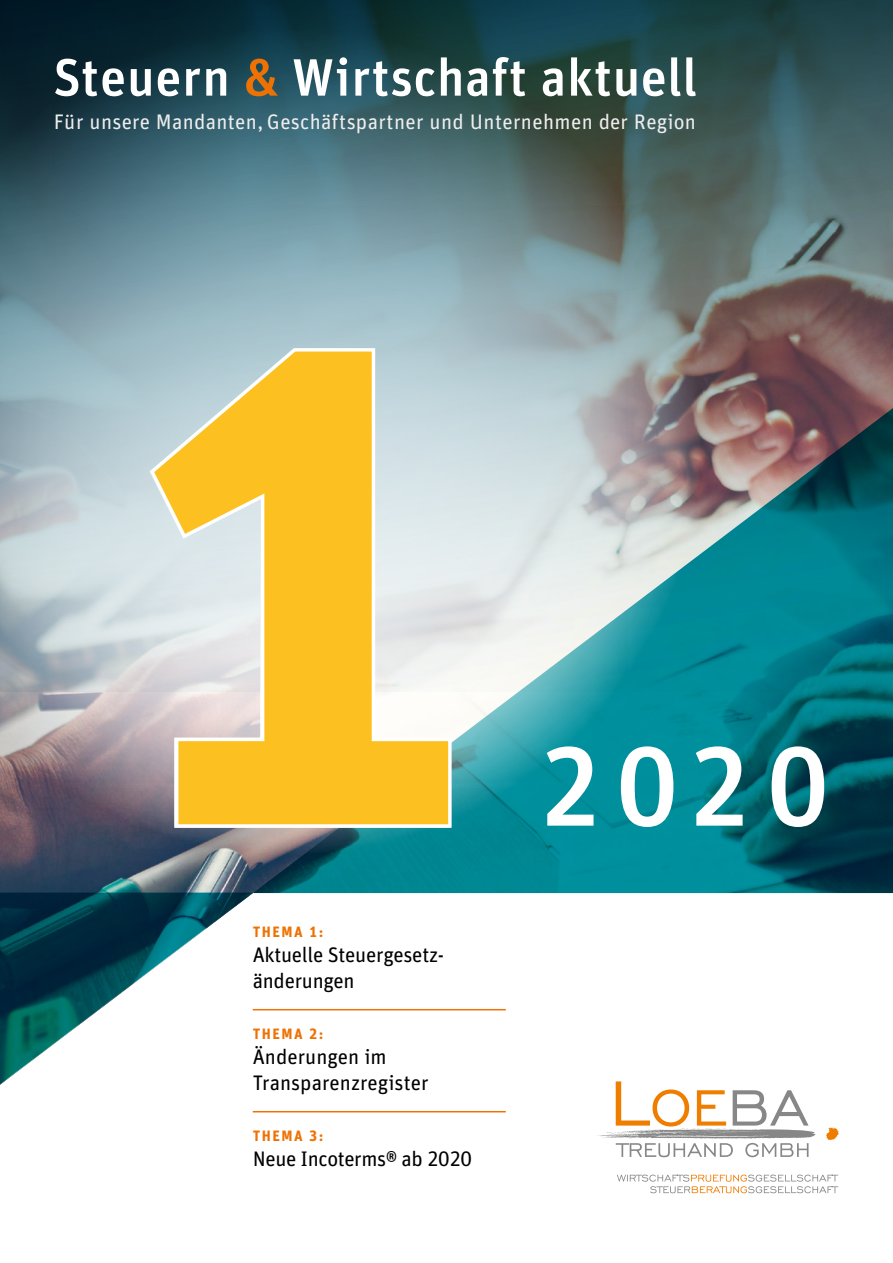
<style>
.page{position:relative;width:893px;height:1263px;background:#fff}
.page>*{position:absolute;margin:0;border:0;box-sizing:border-box;transform-origin:0 0}
.t1{font:700 735px "Unit Pro";color:#fcc120}
.t2{font:500 112.5px "Unit Pro";color:#fff}
.t3{font:500 52.5px "Unit Pro";letter-spacing:.015em;color:#fff}
.t4{font:21px/25.5px "Unit Pro";letter-spacing:-.015em;color:#000}
.t5{font:21px "Unit Pro";letter-spacing:.015em;color:#ededed}
.t6{font:700 15px "Unit Pro";letter-spacing:.1em;color:#ee7203}
.s1{color:#ee7203}
</style>
<div class="page">
<hr style="left:253px;top:1111px;width:253px;height:1px;background:#ee7203">
<img style="left:0;top:856px;width:893px;height:155px">
<svg style="left:253px;top:692px;width:640px;height:201px;background:#006672"></svg>
<svg style="left:0;top:892px;width:253px;height:193px"></svg>
<svg style="left:0;top:692px;width:704px;height:164px;background:#418b96"></svg>
<img style="left:0;top:0;width:893px;height:692px">
<svg style="left:617px;top:1174px;width:221px;height:19px"></svg>
<svg style="left:599px;top:1081px;width:217px;height:76px"></svg>
<svg style="left:826px;top:1127px;width:13px;height:13px"></svg>
<svg style="left:146px;top:345px;width:309px;height:486px"></svg>
<h3 class="t3" style="left:53px;top:44px;width:646px">Steuern <span class="s1">&amp;</span> Wirtschaft aktuell</h3>
<p class="t5" style="left:54px;top:108px;width:644px">Für unsere Mandanten, Geschäftspartner und Unternehmen der Region</p>
<h1 class="t1" style="left:125px;top:90px;width:353px">1</h1>
<p class="t6" style="left:253px;top:922px;width:72px">THEMA 1:</p>
<p class="t4" style="left:253px;top:942px;width:193px">Aktuelle Steuergesetz&shy;änderungen</p>
<p class="t6" style="left:253px;top:1024px;width:72px">THEMA 2:</p>
<p class="t4" style="left:253px;top:1044px;width:177px">Änderungen im<br>Transparenzregister</p>
<p class="t6" style="left:253px;top:1126px;width:72px">THEMA 3:</p>
<p class="t4" style="left:253px;top:1146px;width:221px">Neue Incoterms® ab 2020</p>
<h2 class="t2" style="left:539px;top:714px;width:291px">2020</h2>
</div>
